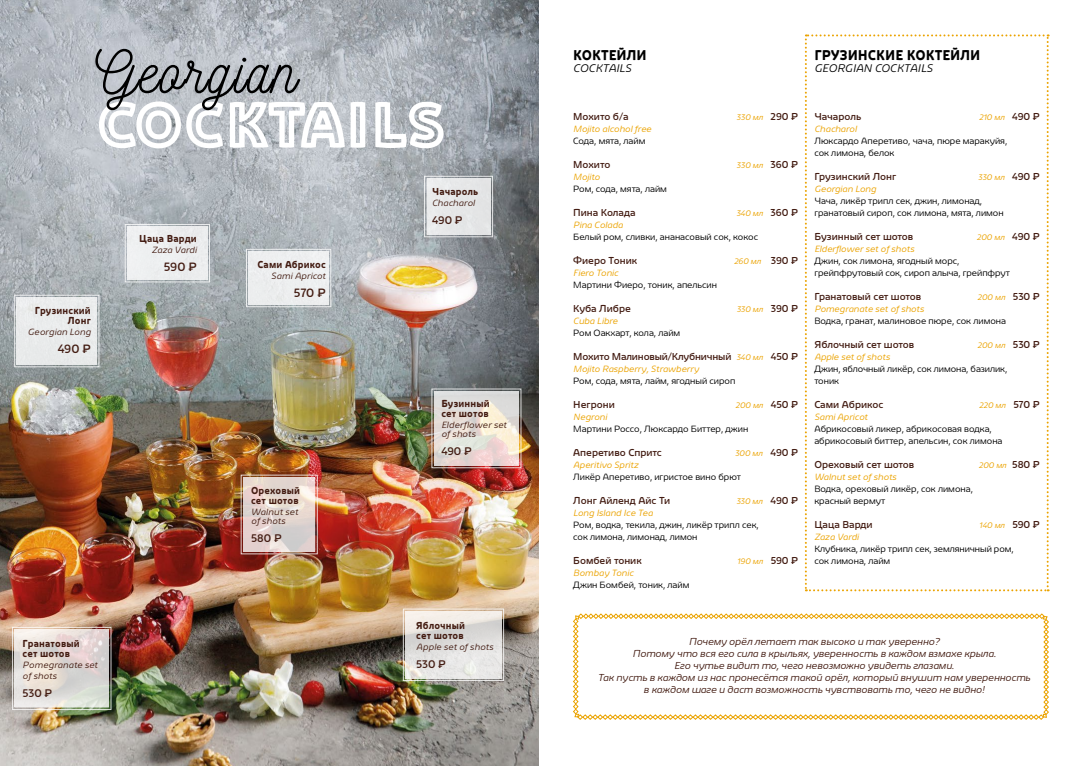
<style>
.page{position:relative;width:1078px;height:766px;background:#fff}
.page>*{position:absolute;margin:0;border:0;box-sizing:border-box;transform-origin:0 0}
.t1{font:60px "Nickainley";letter-spacing:.025em;color:#000}
.t2{font:700 14px "Hachoipury";color:#000}
.t3{font:12px "Hachoipury";letter-spacing:-.01em;color:#431c12}
.t4{font:italic 300 11px "Hachoipury";letter-spacing:.005em;color:#000}
.t5{font:11px "Hachoipury";letter-spacing:.005em;color:#431c12}
.t6{font:italic 300 10px/12px "Hachoipury";letter-spacing:-.01em;color:#431c12;text-align:center}
.t7{font:10px "Hachoipury";color:#431c12}
.t8{font:700 10px/10px "Hachoipury";letter-spacing:.015em;color:#431c12}
.t9{font:300 9px/12px "Hachoipury";color:#000}
.t10{font:italic 300 9px "Hachoipury";color:#eba300}
.t11{font:italic 300 9px/9px "Hachoipury";letter-spacing:.015em;color:#431c12}
.t12{font:italic 300 8px "Hachoipury";color:#eba300}
.s1{font-weight:400;font-style:normal;font-size:10px;color:#431c12}
.s2{font-weight:300;font-style:italic;font-size:8px;color:#eba300}
</style>
<div class="page">
<img style="left:0;top:0;width:539px;height:765px">
<svg style="left:12px;top:626px;width:100px;height:84px;background:#dbd4ce"></svg>
<div style="left:15px;top:629px;width:94px;height:78px;border:2px solid #fff"></div>
<svg style="left:240px;top:474px;width:78px;height:80px;background:#dac6bf"></svg>
<div style="left:243px;top:477px;width:72px;height:74px;border:2px solid #fff"></div>
<svg style="left:402px;top:608px;width:102px;height:73px;background:#dfdcd8"></svg>
<div style="left:405px;top:611px;width:96px;height:67px;border:2px solid #fff"></div>
<svg style="left:431px;top:388px;width:90px;height:80px;background:#ddd2ca"></svg>
<div style="left:434px;top:391px;width:85px;height:74px;border:2px solid #fff"></div>
<svg style="left:124px;top:224px;width:86px;height:59px"></svg>
<div style="left:127px;top:226px;width:80px;height:54px;border:2px solid #fff"></div>
<svg style="left:245px;top:248px;width:86px;height:59px"></svg>
<div style="left:248px;top:251px;width:80px;height:53px;border:2px solid #fff"></div>
<svg style="left:423px;top:175px;width:70px;height:62px;background:#dcdddf"></svg>
<div style="left:426px;top:178px;width:64px;height:57px;border:2px solid #fff"></div>
<svg style="left:14px;top:294px;width:86px;height:73px;background:#e2e4e5"></svg>
<div style="left:17px;top:297px;width:80px;height:67px;border:2px solid #fff"></div>
<svg style="left:99px;top:101px;width:345px;height:47px"></svg>
<svg style="left:804px;top:34px;width:244px;height:557px"></svg>
<svg style="left:573px;top:613px;width:475px;height:106px"></svg>
<h1 class="t1" style="left:95px;top:33px;width:203px">Georgian</h1>
<p class="t8" style="left:35px;top:305px;width:58px;text-align:right">Грузинский<br>Лонг</p>
<p class="t11" style="left:28px;top:328px;width:64px">Georgian Long</p>
<h3 class="t3" style="left:58px;top:342px;width:35px">490 ¤</h3>
<p class="t8" style="left:139px;top:233px;width:59px">Цаца Варди</p>
<p class="t11" style="left:152px;top:246px;width:46px">Zaza Vardi</p>
<h3 class="t3" style="left:164px;top:260px;width:35px">590 ¤</h3>
<p class="t8" style="left:257px;top:259px;width:70px">Сами Абрикос</p>
<p class="t11" style="left:271px;top:271px;width:56px">Sami Apricot</p>
<h3 class="t3" style="left:294px;top:286px;width:33px">570 ¤</h3>
<p class="t8" style="left:23px;top:638px;width:59px">Гранатовый сет шотов</p>
<p class="t11" style="left:23px;top:659px;width:77px;line-height:11px">Pomegranate set of shots</p>
<p class="t5" style="left:23px;top:687px;width:31px">530 ¤</p>
<p class="t8" style="left:251px;top:485px;width:50px">Ореховый сет шотов</p>
<p class="t11" style="left:251px;top:508px;width:49px">Walnut set of shots</p>
<p class="t5" style="left:251px;top:532px;width:32px">580 ¤</p>
<p class="t8" style="left:432px;top:186px;width:48px">Чачароль</p>
<p class="t11" style="left:432px;top:198px;width:44px">Сhacharol</p>
<p class="t5" style="left:432px;top:213px;width:32px">490 ¤</p>
<p class="t8" style="left:441px;top:399px;width:50px">Бузинный сет шотов</p>
<p class="t11" style="left:441px;top:421px;width:67px">Elderflower set of shots</p>
<p class="t5" style="left:441px;top:445px;width:32px">490 ¤</p>
<p class="t8" style="left:416px;top:620px;width:50px">Яблочный сет шотов</p>
<p class="t11" style="left:416px;top:643px;width:79px">Apple set of shots</p>
<p class="t5" style="left:416px;top:658px;width:31px">530 ¤</p>
<h2 class="t2" style="left:573px;top:47px;width:75px">КОКТЕЙЛИ</h2>
<p class="t4" style="left:573px;top:62px;width:60px">COCKTAILS</p>
<p class="t7" style="left:573px;top:111px;width:57px">Мохито б/а</p>
<p class="t12" style="left:736px;top:113px;width:63px">330 мл <span class="s1">290 ¤</span></p>
<p class="t10" style="left:573px;top:124px;width:80px">Mojito alcohol free</p>
<p class="t9" style="left:573px;top:135px;width:74px">Сода, мята, лайм</p>
<p class="t7" style="left:573px;top:159px;width:39px">Мохито</p>
<p class="t12" style="left:736px;top:161px;width:63px">330 мл <span class="s1">360 ¤</span></p>
<p class="t10" style="left:573px;top:172px;width:28px">Mojito</p>
<p class="t9" style="left:573px;top:183px;width:95px">Ром, сода, мята, лайм</p>
<p class="t7" style="left:573px;top:207px;width:64px">Пина Колада</p>
<p class="t12" style="left:736px;top:209px;width:63px">340 мл <span class="s1">360 ¤</span></p>
<p class="t10" style="left:573px;top:220px;width:51px">Pina Colada</p>
<p class="t9" style="left:573px;top:231px;width:186px">Белый ром, сливки, ананасовый сок, кокос</p>
<p class="t7" style="left:573px;top:255px;width:65px">Фиеро Тоник</p>
<p class="t12" style="left:733px;top:257px;width:66px">260 мл <span class="s1">390 ¤</span></p>
<p class="t10" style="left:573px;top:268px;width:47px">Fiero Tonic</p>
<p class="t9" style="left:573px;top:279px;width:145px">Мартини Фиеро, тоник, апельсин</p>
<p class="t7" style="left:573px;top:303px;width:59px">Куба Либре</p>
<p class="t12" style="left:736px;top:305px;width:63px">330 мл <span class="s1">390 ¤</span></p>
<p class="t10" style="left:573px;top:316px;width:46px">Cuba Libre</p>
<p class="t9" style="left:573px;top:327px;width:109px">Ром Оакхарт, кола, лайм</p>
<p class="t7" style="left:573px;top:351px;width:226px">Мохито Малиновый/Клубничный <span class="s2">340 мл</span> 450 ¤</p>
<p class="t10" style="left:573px;top:364px;width:127px">Mojito Raspberry, Strawberry</p>
<p class="t9" style="left:573px;top:375px;width:164px">Ром, сода, мята, лайм, ягодный сироп</p>
<p class="t7" style="left:573px;top:399px;width:43px">Негрони</p>
<p class="t12" style="left:735px;top:401px;width:64px">200 мл <span class="s1">450 ¤</span></p>
<p class="t10" style="left:573px;top:412px;width:35px">Negroni</p>
<p class="t9" style="left:573px;top:423px;width:176px">Мартини Россо, Люксардо Биттер, джин</p>
<p class="t7" style="left:573px;top:447px;width:90px">Аперетиво Спритс</p>
<p class="t12" style="left:735px;top:449px;width:65px">300 мл <span class="s1">490 ¤</span></p>
<p class="t10" style="left:573px;top:460px;width:67px">Aperitivo Spritz</p>
<p class="t9" style="left:573px;top:471px;width:169px">Ликёр Аперетиво, игристое вино брют</p>
<p class="t7" style="left:573px;top:495px;width:99px">Лонг Айленд Айс Ти</p>
<p class="t12" style="left:736px;top:497px;width:63px">330 мл <span class="s1">490 ¤</span></p>
<p class="t10" style="left:573px;top:508px;width:81px">Long Island Ice Tea</p>
<p class="t9" style="left:573px;top:519px;width:187px">Ром, водка, текила, джин, ликёр трипл сек, сок лимона, лимонад, лимон</p>
<p class="t7" style="left:573px;top:555px;width:70px">Бомбей тоник</p>
<p class="t12" style="left:737px;top:557px;width:62px">190 мл <span class="s1">590 ¤</span></p>
<p class="t10" style="left:573px;top:568px;width:62px">Bombay Tonic</p>
<p class="t9" style="left:573px;top:579px;width:118px">Джин Бомбей, тоник, лайм</p>
<h2 class="t2" style="left:814px;top:47px;width:167px">ГРУЗИНСКИЕ КОКТЕЙЛИ</h2>
<p class="t4" style="left:814px;top:62px;width:120px">GEORGIAN COCKTAILS</p>
<p class="t7" style="left:814px;top:111px;width:48px">Чачароль</p>
<p class="t12" style="left:978px;top:113px;width:62px">210 мл <span class="s1">490 ¤</span></p>
<p class="t10" style="left:814px;top:124px;width:44px">Сhacharol</p>
<p class="t9" style="left:814px;top:135px;width:194px">Люксардо Аперетиво, чача, пюре маракуйя, сок лимона, белок</p>
<p class="t7" style="left:814px;top:171px;width:83px">Грузинский Лонг</p>
<p class="t12" style="left:977px;top:173px;width:63px">330 мл <span class="s1">490 ¤</span></p>
<p class="t10" style="left:814px;top:184px;width:63px">Georgian Long</p>
<p class="t9" style="left:814px;top:195px;width:191px">Чача, ликёр трипл сек, джин, лимонад, гранатовый сироп, сок лимона, мята, лимон</p>
<p class="t7" style="left:814px;top:231px;width:100px">Бузинный сет шотов</p>
<p class="t12" style="left:976px;top:233px;width:65px">200 мл <span class="s1">490 ¤</span></p>
<p class="t10" style="left:814px;top:244px;width:101px">Elderflower set of shots</p>
<p class="t9" style="left:814px;top:255px;width:197px">Джин, сок лимона, ягодный морс, грейпфрутовый сок, сироп алыча, грейпфрут</p>
<p class="t7" style="left:814px;top:291px;width:108px">Гранатовый сет шотов</p>
<p class="t12" style="left:977px;top:293px;width:64px">200 мл <span class="s1">530 ¤</span></p>
<p class="t10" style="left:814px;top:304px;width:111px">Pomegranate set of shots</p>
<p class="t9" style="left:814px;top:315px;width:193px">Водка, гранат, малиновое пюре, сок лимона</p>
<p class="t7" style="left:814px;top:339px;width:101px">Яблочный сет шотов</p>
<p class="t12" style="left:977px;top:341px;width:64px">200 мл <span class="s1">530 ¤</span></p>
<p class="t10" style="left:814px;top:352px;width:77px">Apple set of shots</p>
<p class="t9" style="left:814px;top:363px;width:194px">Джин, яблочный ликёр, сок лимона, базилик, тоник</p>
<p class="t7" style="left:814px;top:399px;width:71px">Сами Абрикос</p>
<p class="t12" style="left:979px;top:401px;width:62px">220 мл <span class="s1">570 ¤</span></p>
<p class="t10" style="left:814px;top:412px;width:55px">Sami Apricot</p>
<p class="t9" style="left:814px;top:423px;width:190px">Абрикосовый ликер, абрикосовая водка, абрикосовый биттер, апельсин, сок лимона</p>
<p class="t7" style="left:814px;top:459px;width:101px">Ореховый сет шотов</p>
<p class="t12" style="left:978px;top:461px;width:63px">200 мл <span class="s1">580 ¤</span></p>
<p class="t10" style="left:814px;top:472px;width:84px">Walnut set of shots</p>
<p class="t9" style="left:814px;top:483px;width:160px">Водка, ореховый ликёр, сок лимона, красный вермут</p>
<p class="t7" style="left:814px;top:519px;width:60px">Цаца Варди</p>
<p class="t12" style="left:979px;top:521px;width:62px">140 мл <span class="s1">590 ¤</span></p>
<p class="t10" style="left:814px;top:532px;width:46px">Zaza Vardi</p>
<p class="t9" style="left:814px;top:543px;width:201px">Клубника, ликёр трипл сек, земляничный ром, сок лимона, лайм</p>
<p class="t6" style="left:597px;top:636px;width:434px">Почему орёл летает так высоко и так уверенно?<br>Потому что вся его сила в крыльях, уверенность в каждом взмахе крыла.<br>Его чутье видит то, чего невозможно увидеть глазами.<br>Так пусть в каждом из нас пронесётся такой орёл, который внушит нам уверенность в каждом шаге и даст возможность чувствовать то, чего не видно!</p>
</div>
